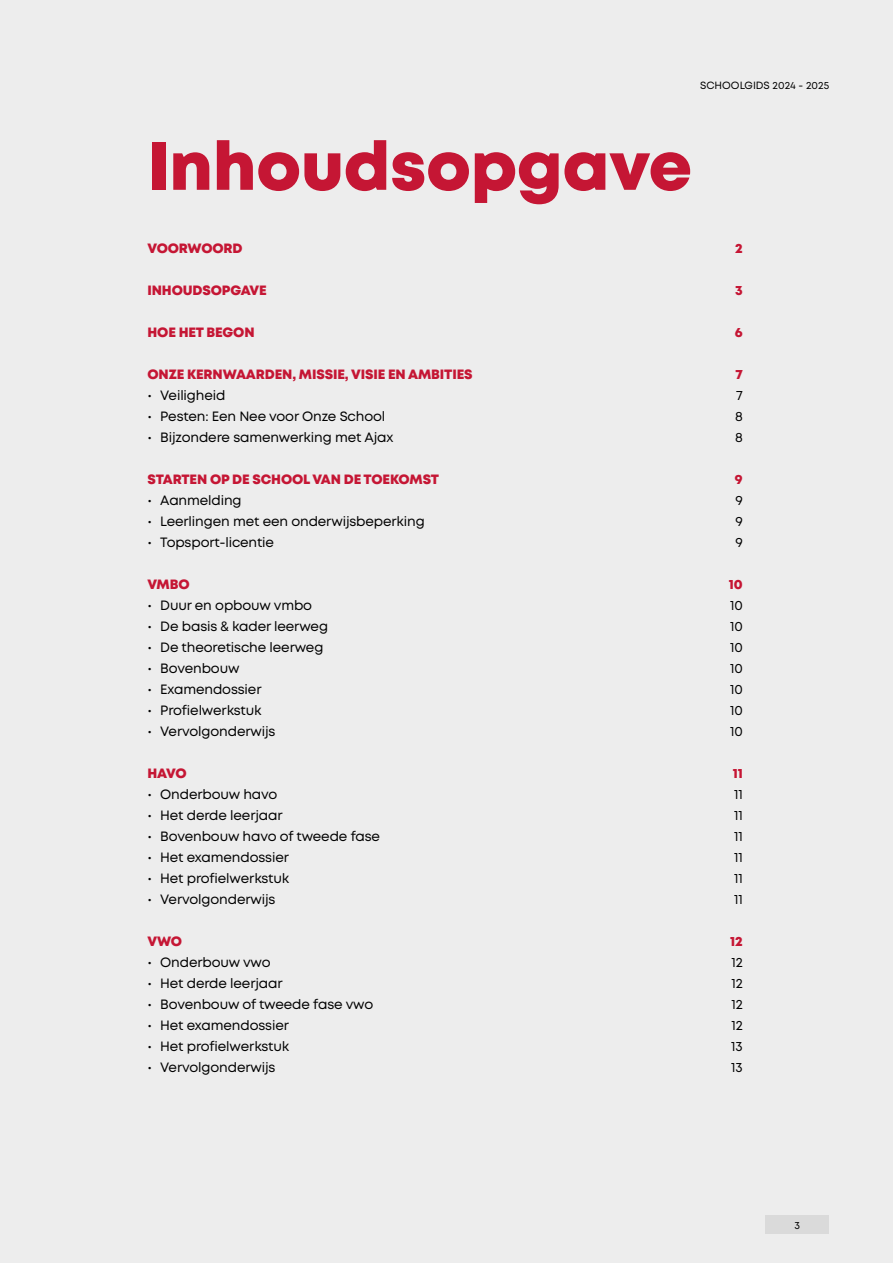
<style>
.page{position:relative;width:893px;height:1263px;background:#ededed}
.page>*{position:absolute;margin:0;border:0;box-sizing:border-box;transform-origin:0 0}
.t1{font:800 67.5px "Mont";color:#c51634}
.t2{font:13.5px "Mont";letter-spacing:-.01em;color:#000}
.t3{font:800 13.5px "Mont";letter-spacing:-.01em;color:#c51634}
.t4{font:10.5px "Mont";color:#000}
</style>
<div class="page">
<div style="left:765px;top:1216px;width:64px;height:18px;background:#dadada"></div>
<p class="t4" style="left:700px;top:78px;width:130px">SCHOOLGIDS 2024 - 2025</p>
<h1 class="t1" style="left:147px;top:122px;width:546px">Inhoudsopgave</h1>
<p class="t3" style="left:147px;top:239px;width:97px">VOORWOORD</p>
<p class="t3" style="left:735px;top:239px;width:9px">2</p>
<p class="t3" style="left:147px;top:281px;width:121px">INHOUDSOPGAVE</p>
<p class="t3" style="left:735px;top:281px;width:9px">3</p>
<p class="t3" style="left:147px;top:323px;width:109px">HOE HET BEGON</p>
<p class="t3" style="left:735px;top:323px;width:9px">6</p>
<p class="t3" style="left:147px;top:365px;width:327px">ONZE KERNWAARDEN, MISSIE, VISIE EN AMBITIES</p>
<p class="t3" style="left:735px;top:365px;width:9px">7</p>
<p class="t2" style="left:147px;top:386px;width:80px">• Veiligheid</p>
<p class="t2" style="left:736px;top:386px;width:8px">7</p>
<p class="t2" style="left:147px;top:407px;width:239px">• Pesten: Een Nee voor Onze School</p>
<p class="t2" style="left:735px;top:407px;width:9px">8</p>
<p class="t2" style="left:147px;top:428px;width:247px">• Bijzondere samenwerking met Ajax</p>
<p class="t2" style="left:735px;top:428px;width:9px">8</p>
<p class="t3" style="left:147px;top:470px;width:293px">STARTEN OP DE SCHOOL VAN DE TOEKOMST</p>
<p class="t3" style="left:735px;top:470px;width:9px">9</p>
<p class="t2" style="left:147px;top:491px;width:96px">• Aanmelding</p>
<p class="t2" style="left:735px;top:491px;width:9px">9</p>
<p class="t2" style="left:147px;top:512px;width:279px">• Leerlingen met een onderwijsbeperking</p>
<p class="t2" style="left:735px;top:512px;width:9px">9</p>
<p class="t2" style="left:148px;top:533px;width:128px">• Topsport-licentie</p>
<p class="t2" style="left:735px;top:533px;width:9px">9</p>
<p class="t3" style="left:148px;top:575px;width:44px">VMBO</p>
<p class="t3" style="left:729px;top:575px;width:15px">10</p>
<p class="t2" style="left:148px;top:596px;width:166px">• Duur en opbouw vmbo</p>
<p class="t2" style="left:730px;top:596px;width:14px">10</p>
<p class="t2" style="left:148px;top:617px;width:182px">• De basis &amp; kader leerweg</p>
<p class="t2" style="left:730px;top:617px;width:14px">10</p>
<p class="t2" style="left:148px;top:638px;width:177px">• De theoretische leerweg</p>
<p class="t2" style="left:730px;top:638px;width:14px">10</p>
<p class="t2" style="left:148px;top:659px;width:94px">• Bovenbouw</p>
<p class="t2" style="left:730px;top:659px;width:14px">10</p>
<p class="t2" style="left:148px;top:681px;width:116px">• Examendossier</p>
<p class="t2" style="left:730px;top:681px;width:14px">10</p>
<p class="t2" style="left:148px;top:702px;width:116px">• Profielwerkstuk</p>
<p class="t2" style="left:730px;top:702px;width:14px">10</p>
<p class="t2" style="left:148px;top:723px;width:130px">• Vervolgonderwijs</p>
<p class="t2" style="left:730px;top:723px;width:14px">10</p>
<p class="t3" style="left:148px;top:764px;width:41px">HAVO</p>
<p class="t3" style="left:733px;top:764px;width:12px">11</p>
<p class="t2" style="left:148px;top:786px;width:131px">• Onderbouw havo</p>
<p class="t2" style="left:734px;top:786px;width:10px">11</p>
<p class="t2" style="left:148px;top:807px;width:137px">• Het derde leerjaar</p>
<p class="t2" style="left:734px;top:807px;width:10px">11</p>
<p class="t2" style="left:148px;top:828px;width:234px">• Bovenbouw havo of tweede fase</p>
<p class="t2" style="left:734px;top:828px;width:10px">11</p>
<p class="t2" style="left:148px;top:849px;width:143px">• Het examendossier</p>
<p class="t2" style="left:734px;top:849px;width:10px">11</p>
<p class="t2" style="left:148px;top:870px;width:143px">• Het profielwerkstuk</p>
<p class="t2" style="left:734px;top:870px;width:10px">11</p>
<p class="t2" style="left:148px;top:891px;width:130px">• Vervolgonderwijs</p>
<p class="t2" style="left:734px;top:891px;width:10px">11</p>
<p class="t3" style="left:148px;top:932px;width:36px">VWO</p>
<p class="t3" style="left:730px;top:932px;width:14px">12</p>
<p class="t2" style="left:148px;top:954px;width:125px">• Onderbouw vwo</p>
<p class="t2" style="left:731px;top:954px;width:13px">12</p>
<p class="t2" style="left:148px;top:975px;width:137px">• Het derde leerjaar</p>
<p class="t2" style="left:731px;top:975px;width:13px">12</p>
<p class="t2" style="left:148px;top:996px;width:227px">• Bovenbouw of tweede fase vwo</p>
<p class="t2" style="left:731px;top:996px;width:13px">12</p>
<p class="t2" style="left:148px;top:1017px;width:143px">• Het examendossier</p>
<p class="t2" style="left:731px;top:1017px;width:13px">12</p>
<p class="t2" style="left:148px;top:1038px;width:143px">• Het profielwerkstuk</p>
<p class="t2" style="left:731px;top:1038px;width:13px">13</p>
<p class="t2" style="left:148px;top:1059px;width:130px">• Vervolgonderwijs</p>
<p class="t2" style="left:731px;top:1059px;width:13px">13</p>
<p class="t4" style="left:794px;top:1218px;width:7px">3</p>
</div>
